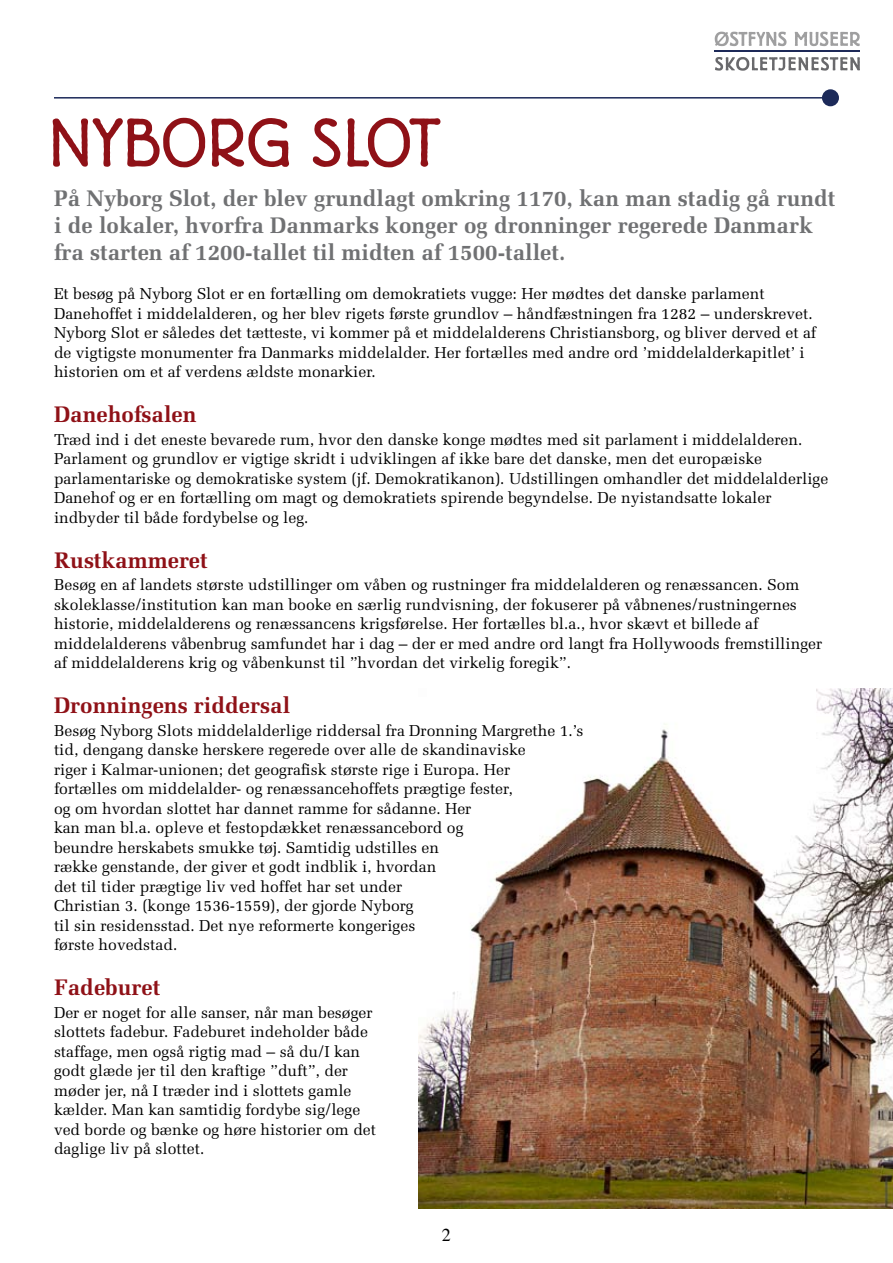
<style>
.page{position:relative;width:893px;height:1263px;background:#fff}
.page>*{position:absolute;margin:0;border:0;box-sizing:border-box;transform-origin:0 0}
.t1{font:300 67.5px "Berliner Grotesk";color:#8f1117}
.t2{font:700 22.5px/27px "Melior LT Std";color:#707173}
.t3{font:700 22.5px "Melior LT Std";color:#8f1117}
.t4{font:15.75px/19.5px "Melior LT Std";color:#000}
</style>
<div class="page">
<img style="left:419px;top:689px;width:474px;height:520px">
<hr style="left:714px;top:50px;width:146px;height:2px;background:#1d2958">
<svg style="left:715px;top:32px;width:71px;height:14px"></svg>
<svg style="left:795px;top:32px;width:65px;height:14px"></svg>
<svg style="left:715px;top:57px;width:145px;height:14px"></svg>
<hr style="left:54px;top:97px;width:778px;height:2px;background:#1c2a59">
<div style="left:822px;top:89px;width:17px;height:17px;background:#1c2a59;border-radius:50%"></div>
<h1 class="t1" style="left:49px;top:105px;width:393px">NYBORG SLOT</h1>
<h2 class="t2" style="left:54px;top:185px;width:783px">På Nyborg Slot, der blev grundlagt omkring 1170, kan man stadig gå rundt i de lokaler, hvorfra Danmarks konger og dronninger regerede Danmark fra starten af 1200-tallet til midten af 1500-tallet.</h2>
<p class="t4" style="left:54px;top:284px;width:764px">Et besøg på Nyborg Slot er en fortælling om demokratiets vugge: Her mødtes det danske parlament Danehoffet i middelalderen, og her blev rigets første grundlov – håndfæstningen fra 1282 – underskrevet.<br>Nyborg Slot er således det tætteste, vi kommer på et middelalderens Christiansborg, og bliver derved et af de vigtigste monumenter fra Danmarks middelalder. Her fortælles med andre ord ’middelalderkapitlet’ i historien om et af verdens ældste monarkier.</p>
<h2 class="t3" style="left:54px;top:401px;width:144px">Danehofsalen</h2>
<p class="t4" style="left:54px;top:429px;width:776px">Træd ind i det eneste bevarede rum, hvor den danske konge mødtes med sit parlament i middelalderen.<br>Parlament og grundlov er vigtige skridt i udviklingen af ikke bare det danske, men det europæiske parlamentariske og demokratiske system (jf. Demokratikanon). Udstillingen omhandler det middelalderlige Danehof og er en fortælling om magt og demokratiets spirende begyndelse. De nyistandsatte lokaler indbyder til både fordybelse og leg.</p>
<h2 class="t3" style="left:54px;top:546px;width:155px">Rustkammeret</h2>
<p class="t4" style="left:54px;top:575px;width:770px">Besøg en af landets største udstillinger om våben og rustninger fra middelalderen og renæssancen. Som skoleklasse/institution kan man booke en særlig rundvisning, der fokuserer på våbnenes/rustningernes historie, middelalderens og renæssancens krigsførelse. Her fortælles bl.a., hvor skævt et billede af middelalderens våbenbrug samfundet har i dag – der er med andre ord langt fra Hollywoods fremstillinger af middelalderens krig og våbenkunst til ”hvordan det virkelig foregik”.</p>
<h2 class="t3" style="left:54px;top:692px;width:238px">Dronningens riddersal</h2>
<p class="t4" style="left:54px;top:720px;width:531px">Besøg Nyborg Slots middelalderlige riddersal fra Dronning Margrethe 1.’s tid, dengang danske herskere regerede over alle de skandinaviske<br>riger i Kalmar-unionen; det geografisk største rige i Europa. Her<br>fortælles om middelalder- og renæssancehoffets prægtige fester,<br>og om hvordan slottet har dannet ramme for sådanne. Her<br>kan man bl.a. opleve et festopdækket renæssancebord og<br>beundre herskabets smukke tøj. Samtidig udstilles en<br>række genstande, der giver et godt indblik i, hvordan<br>det til tider prægtige liv ved hoffet har set under<br>Christian 3. (konge 1536-1559), der gjorde Nyborg<br>til sin residensstad. Det nye reformerte kongeriges<br>første hovedstad.</p>
<h2 class="t3" style="left:54px;top:974px;width:108px">Fadeburet</h2>
<p class="t4" style="left:54px;top:1002px;width:324px">Der er noget for alle sanser, når man besøger slottets fadebur. Fadeburet indeholder både staffage, men også rigtig mad – så du/I kan godt glæde jer til den kraftige ”duft”, der møder jer, nå I træder ind i slottets gamle kælder. Man kan samtidig fordybe sig/lege ved borde og bænke og høre historier om det daglige liv på slottet.</p>
</div>
